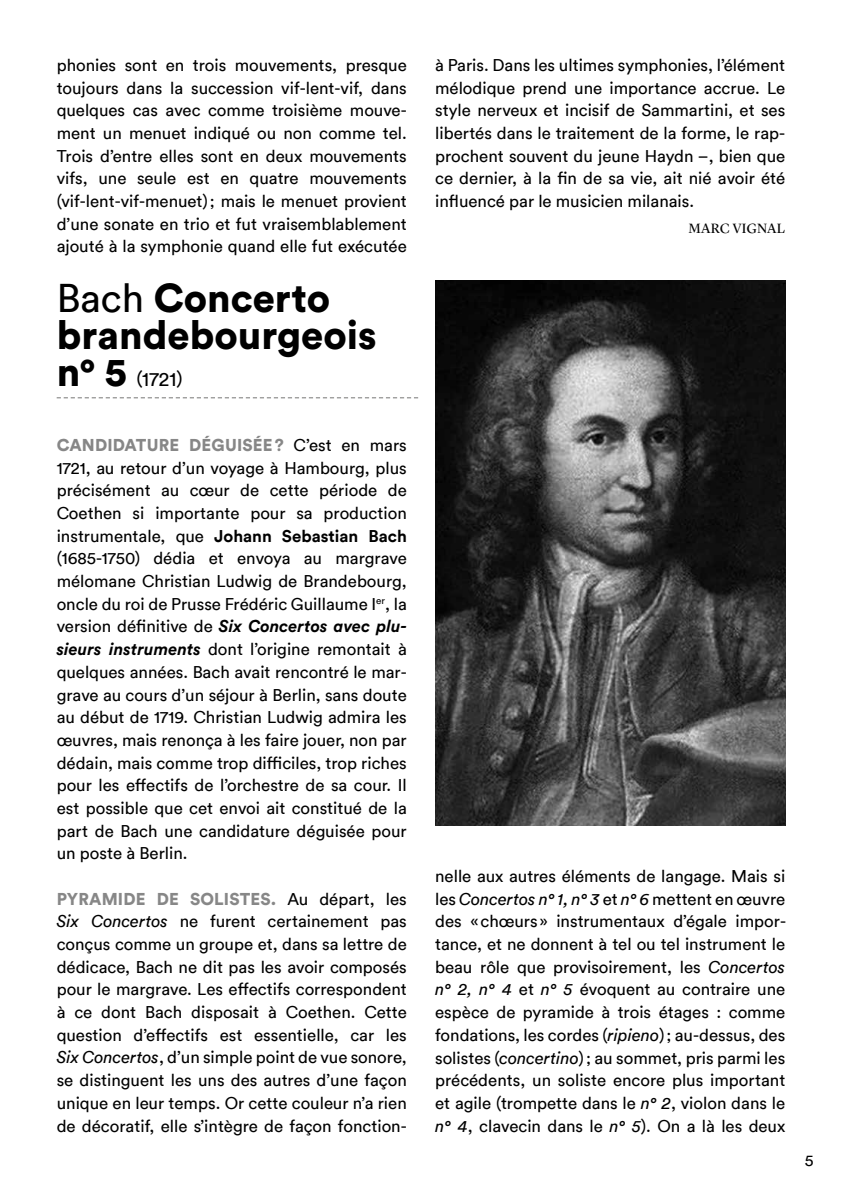
<style>
.page{position:relative;width:842px;height:1191px;background:#fff}
.page>*{position:absolute;margin:0;border:0;box-sizing:border-box;transform-origin:0 0}
.t1{font:900 40px/36.8px "Circular Std";color:#000}
.t2{font:20px "Circular";color:#000}
.t3{font:17px/22.6px "Circular";color:#000;text-align:justify}
.t4{font:900 17px "Circular Std";letter-spacing:.01em;color:#878787}
.t5{font:italic 700 17px "Circular Std";color:#000}
.t6{font:16px "Circular";color:#000}
.t7{font:14px "Lyon Display";letter-spacing:.02em;color:#000}
.s1{font-family:"Circular";font-weight:400}
.s2{font-family:"Circular Std";font-weight:900;font-size:40px}
.s3{font-family:"Circular";font-weight:400;color:#000}
.s4{font-weight:700}
.s5{font-family:"Circular";font-weight:400;font-style:normal}
.s6{font-family:"Circular Std";font-weight:700;font-style:italic}
.s7{font-style:italic}
</style>
<div class="page">
<svg style="left:57px;top:397px;width:361px;height:1px"></svg>
<img style="left:435px;top:281px;width:350px;height:544px">
<p class="t3" style="left:57px;top:53px;width:352px">phonies sont en trois mouvements, presque toujours dans la succession vif-lent-vif, dans quelques cas avec comme troisième mouve&shy;ment un menuet indiqué ou non comme tel.<br>Trois d’entre elles sont en deux mouvements vifs, une seule est en quatre mouvements (vif-lent-vif-menuet); mais le menuet provient d’une sonate en trio et fut vraisemblablement ajouté à la symphonie quand elle fut exécutée</p>
<p class="t3" style="left:435px;top:53px;width:352px">à Paris. Dans les ultimes symphonies, l’élément mélodique prend une importance accrue. Le style nerveux et incisif de Sammartini, et ses libertés dans le traitement de la forme, le rap&shy;prochent souvent du jeune Haydn –, bien que ce dernier, à la fin de sa vie, ait nié avoir été influencé par le musicien milanais.</p>
<p class="t7" style="left:688px;top:217px;width:98px">MARC VIGNAL</p>
<h1 class="t1" style="left:57px;top:278px;width:321px"><span class="s1">Bach</span> Concerto brandebourgeois</h1>
<p class="t2" style="left:57px;top:365px;width:127px"><span class="s2">n° 5</span> (1721)</p>
<p class="t4" style="left:57px;top:433px;width:351px">CANDIDATURE DÉGUISÉE? <span class="s3">C’est en mars</span></p>
<p class="t3" style="left:57px;top:455px;width:352px">1721, au retour d’un voyage à Hambourg, plus précisément au cœur de cette période de Coethen si importante pour sa production instrumentale, que <span class="s4">Johann Sebastian Bach </span>(1685-1750) dédia et envoya au margrave mélomane Christian Ludwig de Brandebourg, oncle du roi de Prusse Frédéric Guillaume I<sup>er</sup>, la</p>
<p class="t5" style="left:57px;top:615px;width:352px"><span class="s5">version définitive de</span> Six Concertos avec plu-</p>
<p class="t3" style="left:57px;top:637px;width:352px"><span class="s6">sieurs instruments</span> dont l’origine remontait à quelques années. Bach avait rencontré le mar&shy;grave au cours d’un séjour à Berlin, sans doute au début de 1719. Christian Ludwig admira les œuvres, mais renonça à les faire jouer, non par dédain, mais comme trop difficiles, trop riches pour les effectifs de l’orchestre de sa cour. Il est possible que cet envoi ait constitué de la part de Bach une candidature déguisée pour un poste à Berlin.</p>
<p class="t4" style="left:57px;top:887px;width:351px">PYRAMIDE DE SOLISTES. <span class="s3">Au départ, les</span></p>
<p class="t3" style="left:57px;top:909px;width:352px"><span class="s7">Six Concertos</span> ne furent certainement pas conçus comme un groupe et, dans sa lettre de dédicace, Bach ne dit pas les avoir composés pour le margrave. Les effectifs correspondent à ce dont Bach disposait à Coethen. Cette question d’effectifs est essentielle, car les <span class="s7">Six Concertos</span>, d’un simple point de vue sonore, se distinguent les uns des autres d’une façon unique en leur temps. Or cette couleur n’a rien de décoratif, elle s’intègre de façon fonction-</p>
<p class="t3" style="left:435px;top:864px;width:352px">nelle aux autres éléments de langage. Mais si les <span class="s7">Concertos n° 1, n° 3</span> et <span class="s7">n° 6</span> mettent en œuvre des «chœurs » instrumentaux d’égale impor&shy;tance, et ne donnent à tel ou tel instrument le beau rôle que provisoirement, les <span class="s7">Concertos n° 2, n° 4</span> et <span class="s7">n° 5</span> évoquent au contraire une espèce de pyramide à trois étages : comme fondations, les cordes (<span class="s7">ripieno</span>); au-dessus, des solistes (<span class="s7">concertino</span>); au sommet, pris parmi les précédents, un soliste encore plus important et agile (trompette dans le <span class="s7">n° 2</span>, violon dans le <span class="s7">n° 4</span>, clavecin dans le <span class="s7">n° 5</span>). On a là les deux</p>
<p class="t6" style="left:805px;top:1149px;width:10px">5</p>
</div>
